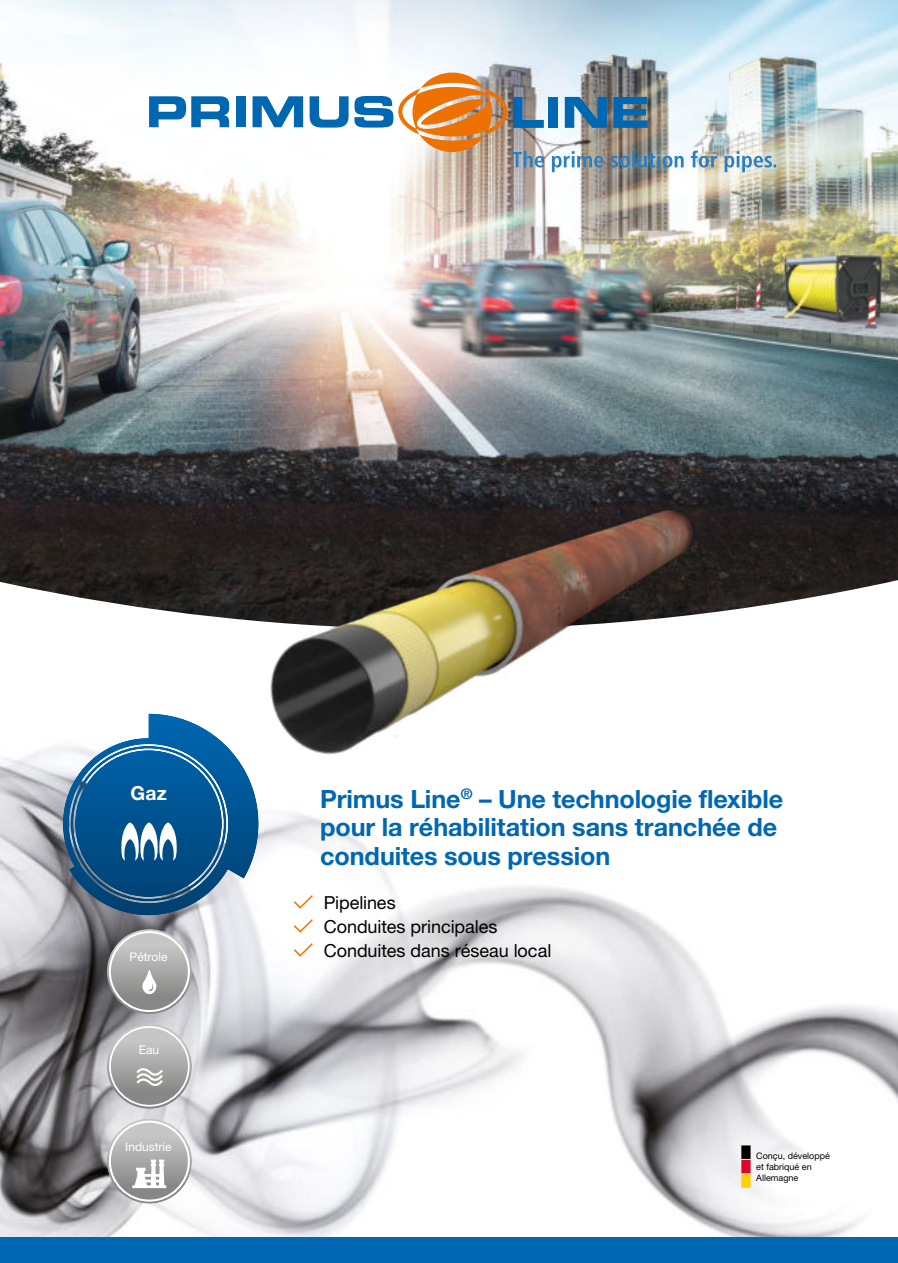
<style>
.page{position:relative;width:898px;height:1263px;background:#fff}
.page>*{position:absolute;margin:0;border:0;box-sizing:border-box;transform-origin:0 0}
.t1{font:700 25.2px/28.8px "Helvetica Neue";letter-spacing:-.005em;color:#0067b2}
.t2{font:700 19.35px "Helvetica Neue";color:#fff}
.t3{font:18px/24px "Helvetica Neue";letter-spacing:-.005em;color:#000}
.t4{font:12px "Helvetica Neue";color:#fff}
.t5{font:9px/10.8px "Helvetica Neue";color:#000}
</style>
<div class="page">
<img style="left:0;top:1px;width:897px;height:612px">
<img style="left:0;top:713px;width:897px;height:524px">
<img style="left:178px;top:425px;width:593px;height:411px">
<svg style="left:107px;top:929px;width:85px;height:85px;background:#adadad"></svg>
<div style="left:109px;top:931px;width:81px;height:81px;border:2px solid #fff;border-radius:50%"></div>
<svg style="left:140px;top:970px;width:18px;height:24px"></svg>
<svg style="left:107px;top:1118px;width:85px;height:86px;background:#b2b2b2"></svg>
<div style="left:109px;top:1120px;width:81px;height:82px;border:2px solid #fff;border-radius:50%"></div>
<svg style="left:132px;top:1159px;width:34px;height:29px"></svg>
<div style="left:741px;top:1145px;width:9px;height:14px;background:#000"></div>
<div style="left:741px;top:1160px;width:9px;height:13px;background:#dd052b"></div>
<div style="left:741px;top:1174px;width:9px;height:14px;background:#ffd000"></div>
<div style="left:0;top:1237px;width:897px;height:26px;background:#0067b2"></div>
<svg style="left:82px;top:722px;width:66px;height:48px"></svg>
<svg style="left:121px;top:821px;width:56px;height:49px"></svg>
<svg style="left:107px;top:1024px;width:85px;height:85px;background:#afafaf"></svg>
<div style="left:109px;top:1026px;width:80px;height:80px;border:2px solid #fff;border-radius:50%"></div>
<svg style="left:135px;top:1065px;width:29px;height:27px"></svg>
<svg style="left:149px;top:96px;width:80px;height:31px"></svg>
<div style="left:236px;top:96px;width:9px;height:31px;background:#0067b2"></div>
<svg style="left:252px;top:96px;width:51px;height:31px"></svg>
<svg style="left:309px;top:96px;width:39px;height:32px"></svg>
<img style="left:354px;top:73px;width:421px;height:99px">
<svg style="left:292px;top:893px;width:22px;height:17px"></svg>
<svg style="left:292px;top:917px;width:22px;height:17px"></svg>
<svg style="left:292px;top:941px;width:22px;height:17px"></svg>
<p class="t2" style="left:130px;top:782px;width:38px">Gaz</p>
<p class="t1" style="left:320px;top:784px;width:464px">Primus Line<sup>®</sup> – Une technologie flexible pour la réhabilitation sans tranchée de conduites sous pression</p>
<p class="t4" style="left:129px;top:950px;width:39px">Pétrole</p>
<p class="t4" style="left:139px;top:1043px;width:22px">Eau</p>
<p class="t4" style="left:125px;top:1139px;width:48px">Industrie</p>
<p class="t3" style="left:323px;top:890px;width:229px">Pipelines<br>Conduites principales<br>Conduites dans réseau local</p>
<p class="t5" style="left:755px;top:1151px;width:75px">Conçu, développé et fabriqué en<br>Allemagne</p>
</div>
